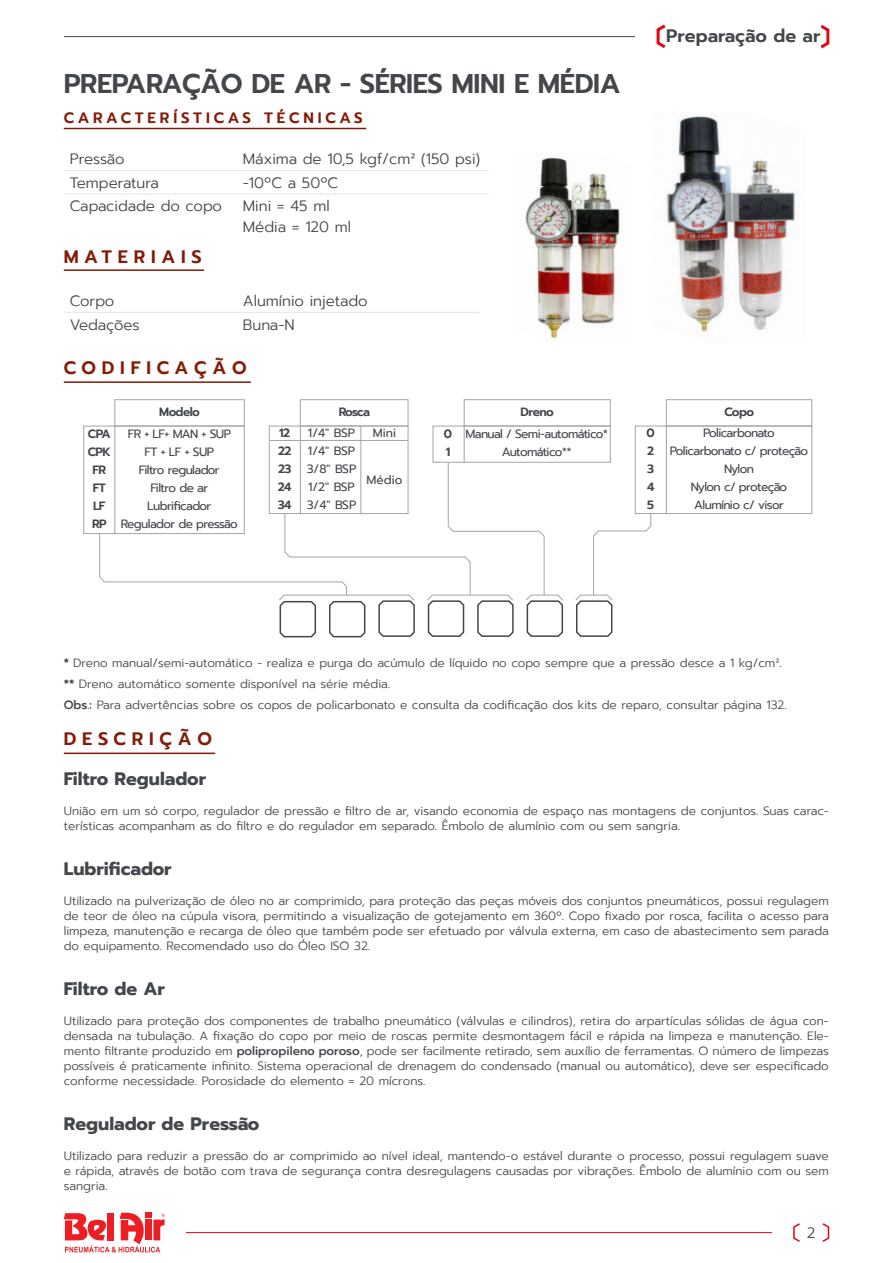
<style>
.page{position:relative;width:893px;height:1263px;background:#fff}
.page>*{position:absolute;margin:0;border:0;box-sizing:border-box;transform-origin:0 0}
.t1{font:600 27px "Prompt";letter-spacing:-.015em;color:#43464b}
.t2{font:700 18px "Prompt";color:#43464b}
.t3{font:600 18px "Prompt";letter-spacing:.32em;color:#841b06}
.t4{font:600 18px "Prompt";color:#43464b}
.t5{font:300 15px "Prompt";color:#43464b}
.t6{font:600 15px "Prompt";letter-spacing:.26em;color:#841b06}
.t7{font:300 15px "Prompt";letter-spacing:-.02em;color:#43464b}
.t8{font:300 12px/15px "Prompt";color:#43464b;text-align:justify}
.t9{font:12px "Prompt";letter-spacing:-.05em;color:#43464b}
.t10{font:600 12px "Prompt";letter-spacing:-.05em;color:#43464b}
.s1{font-weight:700}
.s2{font-weight:500}
</style>
<div class="page">
<svg style="left:793px;top:1223px;width:37px;height:19px"></svg>
<hr style="left:186px;top:1232px;width:586px;height:1px;background:#e30613">
<svg style="left:64px;top:1213px;width:101px;height:39px"></svg>
<svg style="left:821px;top:25px;width:9px;height:24px"></svg>
<hr style="left:64px;top:36px;width:756px;height:1px;background:#43464b">
<div style="left:635px;top:25px;width:185px;height:23px;background:#fff"></div>
<svg style="left:656px;top:24px;width:10px;height:24px"></svg>
<hr style="left:64px;top:128px;width:302px;height:1px;background:#841b06">
<hr style="left:64px;top:170px;width:173px;height:1px;background:#e5e5e5">
<hr style="left:64px;top:194px;width:173px;height:1px;background:#e5e5e5">
<hr style="left:237px;top:194px;width:252px;height:1px;background:#e5e5e5">
<hr style="left:237px;top:170px;width:252px;height:1px;background:#e5e5e5">
<hr style="left:64px;top:269px;width:140px;height:2px;background:#841b06">
<hr style="left:64px;top:312px;width:173px;height:1px;background:#e5e5e5">
<hr style="left:237px;top:312px;width:242px;height:1px;background:#e5e5e5">
<hr style="left:64px;top:381px;width:187px;height:2px;background:#841b06">
<hr style="left:104px;top:581px;width:238px;height:1px;background:#a5a5a5">
<svg style="left:328px;top:581px;width:38px;height:57px"></svg>
<hr style="left:284px;top:595px;width:125px;height:1px;background:#a5a5a5">
<svg style="left:378px;top:594px;width:37px;height:43px"></svg>
<svg style="left:279px;top:594px;width:38px;height:44px"></svg>
<hr style="left:470px;top:562px;width:1px;height:33px;background:#a5a5a5">
<hr style="left:432px;top:595px;width:76px;height:1px;background:#a5a5a5">
<svg style="left:427px;top:594px;width:38px;height:43px"></svg>
<svg style="left:476px;top:594px;width:38px;height:43px"></svg>
<hr style="left:544px;top:536px;width:1px;height:59px;background:#a5a5a5">
<svg style="left:526px;top:594px;width:38px;height:43px"></svg>
<svg style="left:575px;top:594px;width:38px;height:43px"></svg>
<div style="left:114px;top:426px;width:131px;height:108px;border:1px solid #a5a5a5"></div>
<div style="left:83px;top:426px;width:32px;height:108px;background:#fff;border:1px solid #a5a5a5"></div>
<div style="left:114px;top:399px;width:131px;height:27px;border:1px solid #a5a5a5"></div>
<div style="left:463px;top:426px;width:148px;height:37px;border:1px solid #a5a5a5"></div>
<div style="left:433px;top:426px;width:31px;height:37px;background:#fff;border:1px solid #a5a5a5"></div>
<div style="left:464px;top:399px;width:147px;height:27px;border:1px solid #a5a5a5"></div>
<hr style="left:99px;top:533px;width:1px;height:44px;background:#a5a5a5">
<hr style="left:284px;top:514px;width:1px;height:38px;background:#a5a5a5">
<hr style="left:289px;top:557px;width:176px;height:1px;background:#a5a5a5">
<hr style="left:448px;top:463px;width:1px;height:63px;background:#a5a5a5">
<hr style="left:453px;top:531px;width:86px;height:1px;background:#a5a5a5">
<div style="left:300px;top:426px;width:108px;height:88px;border:1px solid #a5a5a5"></div>
<div style="left:269px;top:426px;width:32px;height:88px;background:#fff;border:1px solid #a5a5a5"></div>
<div style="left:300px;top:399px;width:108px;height:27px;border:1px solid #a5a5a5"></div>
<hr style="left:270px;top:440px;width:138px;height:1px;background:#a5a5a5">
<hr style="left:360px;top:426px;width:1px;height:88px;background:#a5a5a5">
<div style="left:666px;top:426px;width:146px;height:88px;border:1px solid #a5a5a5"></div>
<div style="left:635px;top:426px;width:32px;height:88px;background:#fff;border:1px solid #a5a5a5"></div>
<div style="left:666px;top:399px;width:146px;height:27px;border:1px solid #a5a5a5"></div>
<svg style="left:99px;top:576px;width:7px;height:7px"></svg>
<svg style="left:284px;top:551px;width:7px;height:7px"></svg>
<svg style="left:464px;top:556px;width:7px;height:7px"></svg>
<svg style="left:447px;top:525px;width:7px;height:7px"></svg>
<svg style="left:538px;top:530px;width:7px;height:7px"></svg>
<svg style="left:645px;top:514px;width:7px;height:18px"></svg>
<hr style="left:593px;top:536px;width:1px;height:59px;background:#a5a5a5">
<hr style="left:598px;top:531px;width:48px;height:1px;background:#a5a5a5">
<svg style="left:593px;top:530px;width:7px;height:7px"></svg>
<hr style="left:64px;top:752px;width:151px;height:2px;background:#841b06">
<img style="left:525px;top:157px;width:95px;height:182px">
<img style="left:666px;top:116px;width:130px;height:217px">
<p class="t1" style="left:64px;top:63px;width:558px">PREPARAÇÃO DE AR - SÉRIES MINI E MÉDIA</p>
<p class="t6" style="left:64px;top:107px;width:300px">CARACTERÍSTICAS TÉCNICAS</p>
<p class="t7" style="left:70px;top:149px;width:56px">Pressão</p>
<p class="t5" style="left:243px;top:149px;width:239px">Máxima de 10,5 kgf/cm² (150 psi)</p>
<p class="t5" style="left:70px;top:172px;width:91px">Temperatura</p>
<p class="t5" style="left:243px;top:172px;width:97px">-10ºC a 50ºC</p>
<p class="t5" style="left:70px;top:196px;width:154px">Capacidade do copo</p>
<p class="t5" style="left:243px;top:196px;width:88px">Mini = 45 ml</p>
<p class="t5" style="left:243px;top:217px;width:110px">Média = 120 ml</p>
<p class="t3" style="left:64px;top:243px;width:139px">MATERIAIS</p>
<p class="t5" style="left:70px;top:291px;width:46px">Corpo</p>
<p class="t5" style="left:243px;top:291px;width:126px">Alumínio injetado</p>
<p class="t5" style="left:70px;top:314px;width:72px">Vedações</p>
<p class="t5" style="left:243px;top:314px;width:53px">Buna-N</p>
<p class="t3" style="left:64px;top:355px;width:184px">CODIFICAÇÃO</p>
<p class="t10" style="left:88px;top:425px;width:24px">CPA</p>
<p class="t10" style="left:88px;top:443px;width:25px">CPK</p>
<p class="t10" style="left:92px;top:461px;width:15px">FR</p>
<p class="t10" style="left:93px;top:479px;width:15px">FT</p>
<p class="t10" style="left:93px;top:497px;width:14px">LF</p>
<p class="t10" style="left:92px;top:515px;width:16px">RP</p>
<p class="t10" style="left:159px;top:403px;width:42px">Modelo</p>
<p class="t9" style="left:128px;top:426px;width:105px">FR + LF+ MAN + SUP</p>
<p class="t9" style="left:145px;top:444px;width:71px">FT + LF + SUP</p>
<p class="t9" style="left:139px;top:462px;width:82px">Filtro regulador</p>
<p class="t9" style="left:150px;top:480px;width:59px">Filtro de ar</p>
<p class="t9" style="left:147px;top:498px;width:66px">Lubrificador</p>
<p class="t9" style="left:121px;top:516px;width:118px">Regulador de pressão</p>
<p class="t10" style="left:279px;top:424px;width:12px">12</p>
<p class="t10" style="left:278px;top:442px;width:15px">22</p>
<p class="t10" style="left:278px;top:460px;width:15px">23</p>
<p class="t10" style="left:278px;top:478px;width:15px">24</p>
<p class="t10" style="left:278px;top:496px;width:15px">34</p>
<p class="t10" style="left:339px;top:403px;width:33px">Rosca</p>
<p class="t9" style="left:308px;top:424px;width:49px">1/4" BSP</p>
<p class="t9" style="left:373px;top:424px;width:25px">Mini</p>
<p class="t9" style="left:308px;top:442px;width:49px">1/4" BSP</p>
<p class="t9" style="left:366px;top:472px;width:37px">Médio</p>
<p class="t9" style="left:307px;top:460px;width:51px">3/8" BSP</p>
<p class="t9" style="left:308px;top:478px;width:48px">1/2" BSP</p>
<p class="t9" style="left:307px;top:496px;width:51px">3/4" BSP</p>
<p class="t10" style="left:444px;top:425px;width:10px">0</p>
<p class="t10" style="left:446px;top:443px;width:6px">1</p>
<p class="t10" style="left:521px;top:403px;width:35px">Dreno</p>
<p class="t9" style="left:465px;top:425px;width:144px">Manual / Semi-automático*</p>
<p class="t9" style="left:502px;top:443px;width:71px">Automático**</p>
<p class="t4" style="left:666px;top:23px;width:156px">Preparação de ar</p>
<p class="t10" style="left:647px;top:424px;width:10px">0</p>
<p class="t10" style="left:647px;top:442px;width:8px">2</p>
<p class="t10" style="left:647px;top:460px;width:8px">3</p>
<p class="t10" style="left:647px;top:478px;width:9px">4</p>
<p class="t10" style="left:647px;top:496px;width:8px">5</p>
<p class="t10" style="left:724px;top:403px;width:31px">Copo</p>
<p class="t9" style="left:703px;top:424px;width:73px">Policarbonato</p>
<p class="t9" style="left:670px;top:442px;width:140px">Policarbonato c/ proteção</p>
<p class="t9" style="left:724px;top:460px;width:31px">Nylon</p>
<p class="t9" style="left:691px;top:478px;width:98px">Nylon c/ proteção</p>
<p class="t9" style="left:694px;top:496px;width:91px">Alumínio c/ visor</p>
<p class="t8" style="left:64px;top:655px;width:719px"><span class="s1">*</span> Dreno manual/semi-automático - realiza e purga do acúmulo de líquido no copo sempre que a pressão desce a 1 kg/cm².</p>
<p class="t8" style="left:64px;top:676px;width:328px"><span class="s1">**</span> Dreno automático somente disponível na série média.</p>
<p class="t8" style="left:64px;top:697px;width:725px"><span class="s2">Obs.:</span> Para advertências sobre os copos de policarbonato e consulta da codificação dos kits de reparo, consultar página 132.</p>
<p class="t3" style="left:64px;top:726px;width:150px">DESCRIÇÃO</p>
<p class="t2" style="left:64px;top:765px;width:144px">Filtro Regulador</p>
<p class="t8" style="left:64px;top:803px;width:766px">União em um só corpo, regulador de pressão e filtro de ar, visando economia de espaço nas montagens de conjuntos. Suas carac&shy;terísticas acompanham as do filtro e do regulador em separado. Êmbolo de alumínio com ou sem sangria.</p>
<p class="t2" style="left:64px;top:855px;width:109px">Lubrificador</p>
<p class="t8" style="left:64px;top:893px;width:766px">Utilizado na pulverização de óleo no ar comprimido, para proteção das peças móveis dos conjuntos pneumáticos, possui regulagem de teor de óleo na cúpula visora, permitindo a visualização de gotejamento em 360º. Copo fixado por rosca, facilita o acesso para limpeza, manutenção e recarga de óleo que também pode ser efetuado por válvula externa, em caso de abastecimento sem parada do equipamento. Recomendado uso do Óleo ISO 32.</p>
<p class="t2" style="left:64px;top:975px;width:103px">Filtro de Ar</p>
<p class="t8" style="left:64px;top:1013px;width:766px">Utilizado para proteção dos componentes de trabalho pneumático (válvulas e cilindros), retira do arpartículas sólidas de água con&shy;densada na tubulação. A fixação do copo por meio de roscas permite desmontagem fácil e rápida na limpeza e manutenção. Ele&shy;mento filtrante produzido em <span class="s2">polipropileno poroso</span>, pode ser facilmente retirado, sem auxílio de ferramentas. O número de limpezas possíveis é praticamente infinito. Sistema operacional de drenagem do condensado (manual ou automático), deve ser especificado conforme necessidade. Porosidade do elemento = 20 mícrons.</p>
<p class="t2" style="left:64px;top:1110px;width:197px">Regulador de Pressão</p>
<p class="t8" style="left:64px;top:1148px;width:766px">Utilizado para reduzir a pressão do ar comprimido ao nível ideal, mantendo-o estável durante o processo, possui regulagem suave e rápida, através de botão com trava de segurança contra desregulagens causadas por vibrações. Êmbolo de alumínio com ou sem sangria.</p>
<p class="t5" style="left:807px;top:1222px;width:10px">2</p>
</div>
